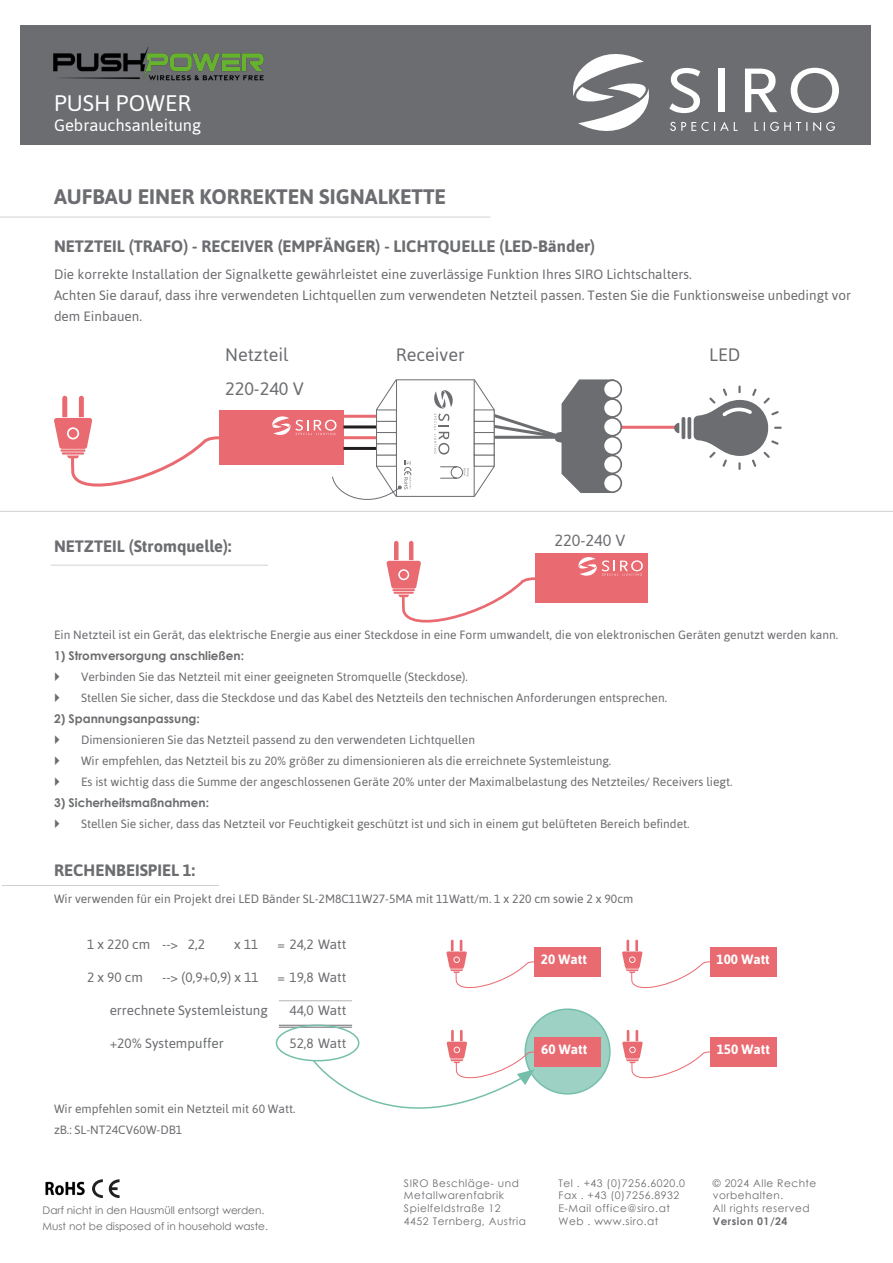
<style>
.page{position:relative;width:893px;height:1263px;background:#fff}
.page>*{position:absolute;margin:0;border:0;box-sizing:border-box;transform-origin:0 0}
.t1{font:22.5px "Asap";color:#fff}
.t2{font:700 21px "Asap";color:#6c6d70}
.t3{font:18px "Asap";color:#6c6d70}
.t4{font:700 16.5px "Asap";color:#6c6d70}
.t5{font:16.5px "Asap";color:#fff}
.t6{font:16.2px "Asap";color:#6c6d70}
.t7{font:13.5px/21px "Asap";color:#6c6d70}
.t8{font:700 13.5px "Asap";color:#fff}
.t9{font:12px "Asap";color:#6c6d70}
.t10{font:700 12px "Century Gothic";color:#6c6d70}
.t11{font:10.5px/12.6px "Century Gothic";letter-spacing:.05em;color:#6c6d70}
.t12{font:10.5px/16.2px "Century Gothic";color:#6c6d70}
.t13{font:700 10.5px "Century Gothic";letter-spacing:.045em;color:#6c6d70}
</style>
<div class="page">
<hr style="left:279px;top:1000px;width:73px;height:1px;background:#b2b3b7">
<hr style="left:279px;top:1025px;width:73px;height:1px;background:#6c6d70">
<hr style="left:279px;top:1027px;width:73px;height:1px;background:#6c6d70">
<div style="left:20px;top:25px;width:851px;height:119px;background:#6c6d70"></div>
<img style="left:45px;top:1181px;width:40px;height:15px">
<svg style="left:92px;top:1179px;width:27px;height:19px"></svg>
<img style="left:53px;top:47px;width:211px;height:34px">
<svg style="left:573px;top:54px;width:76px;height:77px"></svg>
<div style="left:718px;top:69px;width:6px;height:43px;background:#fff"></div>
<svg style="left:791px;top:68px;width:48px;height:45px"></svg>
<svg style="left:745px;top:69px;width:32px;height:43px"></svg>
<svg style="left:669px;top:68px;width:31px;height:45px"></svg>
<svg style="left:670px;top:122px;width:165px;height:9px"></svg>
<div style="left:219px;top:410px;width:124px;height:55px;background:#e96a71"></div>
<div style="left:525px;top:1009px;width:85px;height:85px;background:#9dd1c4;border-radius:50%"></div>
<div style="left:524px;top:1008px;width:87px;height:86px;border:2px solid #75bfaa;border-radius:50%"></div>
<hr style="left:611px;top:426px;width:68px;height:3px;background:#e96a71">
<svg style="left:687px;top:417px;width:4px;height:22px"></svg>
<hr style="left:682px;top:417px;width:3px;height:22px;background:#6c6d70;border-radius:2px">
<svg style="left:674px;top:423px;width:5px;height:10px"></svg>
<svg style="left:694px;top:386px;width:88px;height:84px"></svg>
<svg style="left:387px;top:541px;width:151px;height:82px"></svg>
<div style="left:535px;top:554px;width:112px;height:49px;background:#e96a71"></div>
<div style="left:603px;top:379px;width:19px;height:20px;border:2px solid #6c6d70;border-radius:50%"></div>
<div style="left:603px;top:398px;width:19px;height:20px;border:2px solid #6c6d70;border-radius:50%"></div>
<div style="left:603px;top:418px;width:18px;height:18px;background:#fff;border-radius:50%"></div>
<div style="left:603px;top:417px;width:19px;height:20px;border:2px solid #6c6d70;border-radius:50%"></div>
<div style="left:603px;top:436px;width:19px;height:19px;border:2px solid #6c6d70;border-radius:50%"></div>
<div style="left:603px;top:455px;width:19px;height:19px;border:2px solid #6c6d70;border-radius:50%"></div>
<div style="left:603px;top:473px;width:19px;height:20px;border:2px solid #6c6d70;border-radius:50%"></div>
<svg style="left:622px;top:940px;width:89px;height:48px"></svg>
<div style="left:710px;top:947px;width:66px;height:29px;background:#e96a71"></div>
<svg style="left:622px;top:1030px;width:88px;height:49px"></svg>
<div style="left:710px;top:1037px;width:67px;height:30px;background:#e96a71"></div>
<svg style="left:446px;top:940px;width:90px;height:48px"></svg>
<div style="left:534px;top:947px;width:67px;height:29px;background:#e96a71"></div>
<div style="left:535px;top:1037px;width:66px;height:30px;background:#e96a71"></div>
<div style="left:276px;top:1024px;width:83px;height:37px;border:2px solid #75bfaa;border-radius:50%"></div>
<svg style="left:312px;top:1030px;width:224px;height:79px"></svg>
<svg style="left:54px;top:396px;width:165px;height:91px"></svg>
<svg style="left:272px;top:379px;width:342px;height:121px"></svg>
<svg style="left:578px;top:557px;width:65px;height:19px"></svg>
<hr style="left:0;top:217px;width:490px;height:1px;background:#d1d2d4">
<hr style="left:0;top:511px;width:893px;height:1px;background:#d1d2d4">
<hr style="left:51px;top:565px;width:217px;height:1px;background:#d1d2d4">
<hr style="left:2px;top:885px;width:217px;height:1px;background:#d1d2d4">
<h1 class="t1" style="left:54px;top:90px;width:139px">PUSH POWER</h1>
<h3 class="t5" style="left:54px;top:115px;width:149px">Gebrauchsanleitung</h3>
<p class="t2" style="left:54px;top:184px;width:394px">AUFBAU EINER KORREKTEN SIGNALKETTE</p>
<p class="t4" style="left:54px;top:236px;width:543px">NETZTEIL (TRAFO) - RECEIVER (EMPFÄNGER) - LICHTQUELLE (LED-Bänder)</p>
<p class="t7" style="left:54px;top:263px;width:639px">Die korrekte Installation der Signalkette gewährleistet eine zuverlässige Funktion Ihres SIRO Lichtschalters.</p>
<p class="t7" style="left:54px;top:284px;width:799px">Achten Sie darauf, dass ihre verwendeten Lichtquellen zum verwendeten Netzteil passen. Testen Sie die Funktionsweise unbedingt vor dem Einbauen.</p>
<p class="t3" style="left:225px;top:344px;width:65px">Netzteil</p>
<p class="t3" style="left:396px;top:344px;width:70px">Receiver</p>
<p class="t3" style="left:709px;top:344px;width:33px">LED</p>
<p class="t3" style="left:225px;top:378px;width:80px">220-240 V</p>
<p class="t4" style="left:54px;top:536px;width:179px">NETZTEIL (Stromquelle):</p>
<p class="t6" style="left:554px;top:531px;width:73px">220-240 V</p>
<p class="t9" style="left:54px;top:627px;width:786px">Ein Netzteil ist ein Gerät, das elektrische Energie aus einer Steckdose in eine Form umwandelt, die von elektronischen Geräten genutzt werden kann.</p>
<p class="t10" style="left:54px;top:646px;width:192px">1) Stromversorgung anschließen:</p>
<p class="t9" style="left:81px;top:669px;width:388px">Verbinden Sie das Netzteil mit einer geeigneten Stromquelle (Steckdose).</p>
<p class="t9" style="left:81px;top:690px;width:588px">Stellen Sie sicher, dass die Steckdose und das Kabel des Netzteils den technischen Anforderungen entsprechen.</p>
<p class="t10" style="left:54px;top:709px;width:147px">2) Spannungsanpassung:</p>
<p class="t9" style="left:81px;top:732px;width:395px">Dimensionieren Sie das Netzteil passend zu den verwendeten Lichtquellen</p>
<p class="t9" style="left:81px;top:753px;width:532px">Wir empfehlen, das Netzteil bis zu 20% größer zu dimensionieren als die erreichnete Systemleistung.</p>
<p class="t9" style="left:81px;top:774px;width:653px">Es ist wichtig dass die Summe der angeschlossenen Geräte 20% unter der Maximalbelastung des Netzteiles/ Receivers liegt.</p>
<p class="t10" style="left:54px;top:793px;width:157px">3) Sicherheitsmaßnahmen:</p>
<p class="t9" style="left:81px;top:816px;width:610px">Stellen Sie sicher, dass das Netzteil vor Feuchtigkeit geschützt ist und sich in einem gut belüfteten Bereich befindet.</p>
<p class="t4" style="left:54px;top:860px;width:143px">RECHENBEISPIEL 1:</p>
<p class="t9" style="left:54px;top:891px;width:581px">Wir verwenden für ein Projekt drei LED Bänder SL-2M8C11W27-5MA mit 11Watt/m. 1 x 220 cm sowie 2 x 90cm</p>
<p class="t7" style="left:87px;top:934px;width:120px">1 x 220 cm --&gt; 2,2</p>
<p class="t7" style="left:234px;top:934px;width:26px">x 11</p>
<p class="t7" style="left:278px;top:934px;width:70px">= 24,2 Watt</p>
<p class="t7" style="left:87px;top:967px;width:57px">2 x 90 cm</p>
<p class="t7" style="left:162px;top:967px;width:98px">--&gt; (0,9+0,9) x 11</p>
<p class="t7" style="left:278px;top:967px;width:70px">= 19,8 Watt</p>
<p class="t7" style="left:110px;top:1000px;width:160px">errechnete Systemleistung</p>
<p class="t7" style="left:289px;top:1000px;width:58px">44,0 Watt</p>
<p class="t7" style="left:110px;top:1033px;width:115px">+20% Systempuffer</p>
<p class="t7" style="left:289px;top:1033px;width:58px">52,8 Watt</p>
<p class="t9" style="left:54px;top:1101px;width:243px">Wir empfehlen somit ein Netzteil mit 60 Watt.</p>
<p class="t9" style="left:54px;top:1122px;width:130px">zB.: SL-NT24CV60W-DB1</p>
<p class="t12" style="left:43px;top:1201px;width:227px">Darf nicht in den Hausmüll entsorgt werden.<br>Must not be disposed of in household waste.</p>
<p class="t8" style="left:541px;top:951px;width:48px">20 Watt</p>
<p class="t8" style="left:541px;top:1041px;width:48px">60 Watt</p>
<p class="t8" style="left:716px;top:951px;width:55px">100 Watt</p>
<p class="t8" style="left:717px;top:1041px;width:55px">150 Watt</p>
<p class="t11" style="left:404px;top:1176px;width:124px">SIRO Beschläge- und<br>Metallwarenfabrik<br>Spielfeldstraße 12<br>4452 Ternberg, Austria</p>
<p class="t11" style="left:558px;top:1176px;width:128px">Tel . +43 (0)7256.6020.0<br>Fax . +43 (0)7256.8932<br>E-Mail office@siro.at<br>Web . www.siro.at</p>
<p class="t11" style="left:713px;top:1176px;width:105px">© 2024 Alle Rechte vorbehalten.<br>All rights reserved</p>
<p class="t13" style="left:713px;top:1213px;width:76px">Version 01/24</p>
</div>
